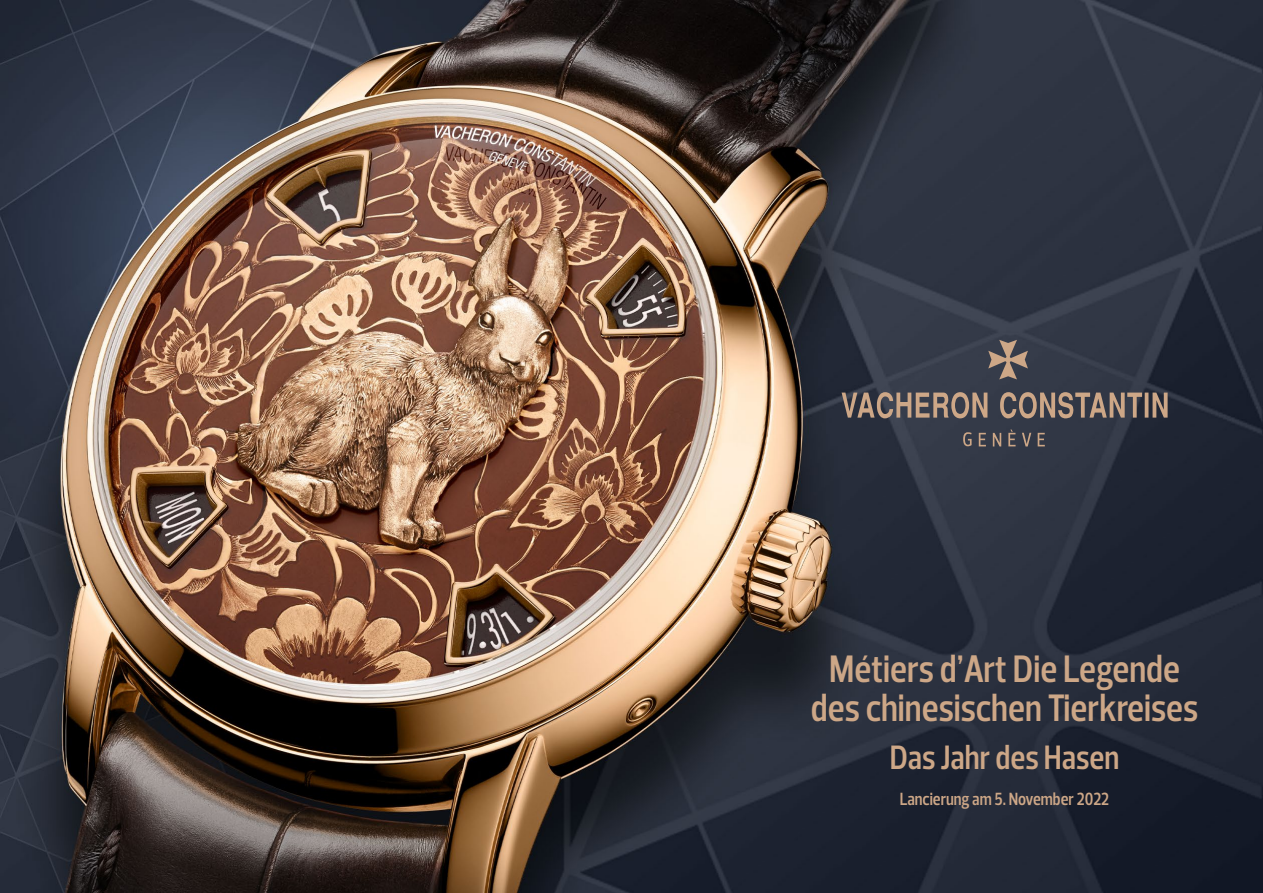
<style>
.page{position:relative;width:1263px;height:893px;background:#fff}
.page>*{position:absolute;margin:0;border:0;box-sizing:border-box;transform-origin:0 0}
.t1{font:600 39px "Prelo Condensed";color:#cda787}
.t2{font:600 34.5px "Prelo Condensed";color:#cda787}
.t3{font:600 18px "Prelo Condensed";color:#cda787}
</style>
<div class="page">
<img style="left:0;top:0;width:1263px;height:893px">
<svg style="left:841px;top:340px;width:326px;height:106px;background:#46464e"></svg>
<p class="t1" style="left:829px;top:644px;width:352px">Métiers d’Art Die Legende</p>
<p class="t1" style="left:811px;top:683px;width:389px">des chinesischen Tierkreises</p>
<p class="t2" style="left:890px;top:736px;width:231px">Das Jahr des Hasen</p>
<p class="t3" style="left:900px;top:788px;width:211px">Lancierung am 5. November 2022</p>
</div>
